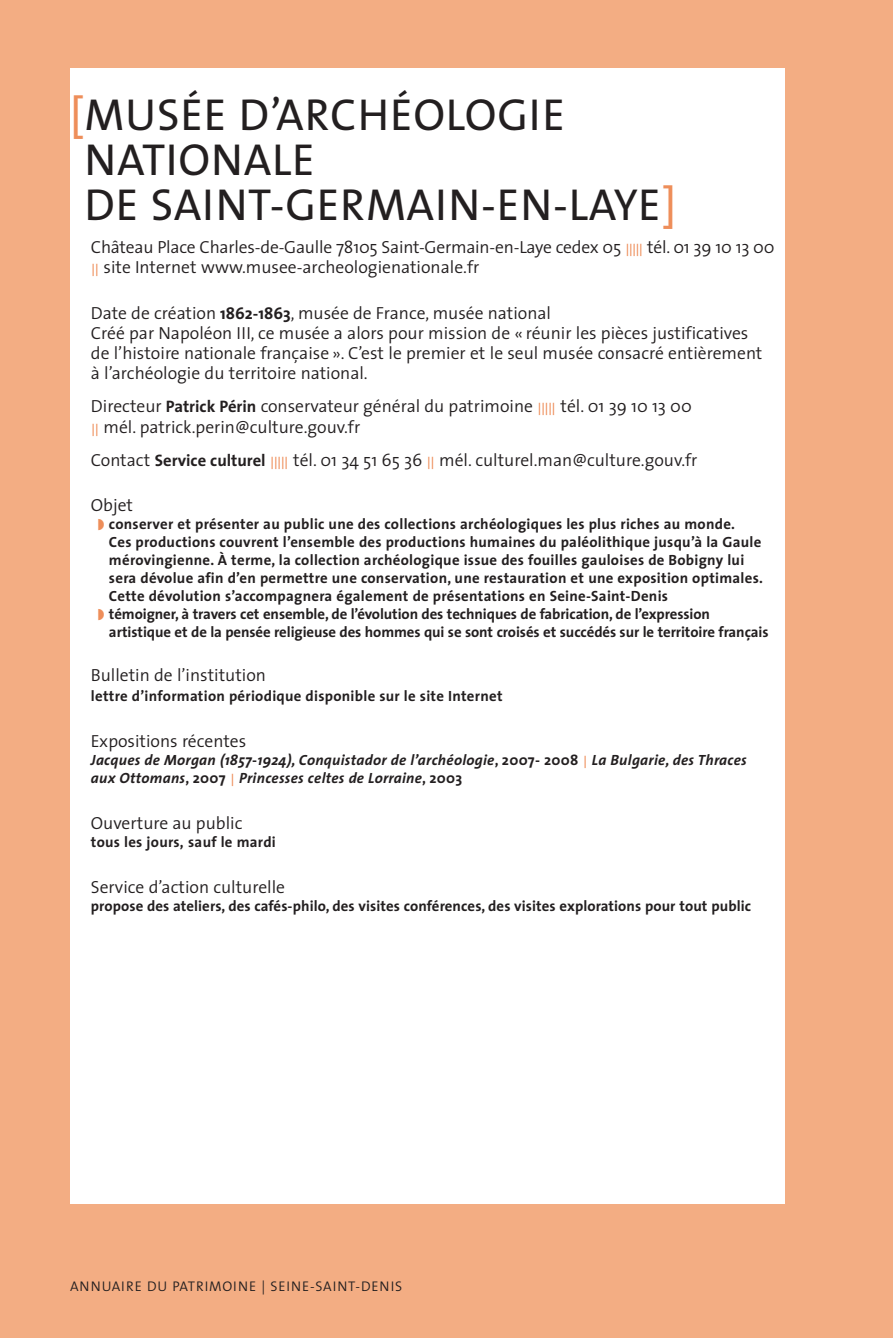
<style>
.page{position:relative;width:893px;height:1338px;background:#f3ad83}
.page>*{position:absolute;margin:0;border:0;box-sizing:border-box;transform-origin:0 0}
.t1{font:45px/45px "The Sans";letter-spacing:.02em;color:#231f20}
.t2{font:300 17.55px/20.2px "The Sans";color:#231f20}
.t3{font:700 14.85px/18px "The Sans";letter-spacing:.02em;color:#231f20}
.t4{font:italic 700 14.85px/18px "The Sans";letter-spacing:.02em;color:#231f20}
.t5{font:300 13.95px "The Sans";letter-spacing:.06em;color:#231f20}
.s1{color:#ee8e5a}
.s2{font-size:12.38px;color:#ee8e5a}
.s3{font-weight:700;font-size:16.65px}
.s4{font-style:normal}
.s5{font-weight:300;font-style:normal;font-size:12.38px;color:#ee8e5a}
</style>
<div class="page">
<div style="left:70px;top:68px;width:714px;height:1136px;background:#fff"></div>
<h1 class="t1" style="left:85px;top:92px;width:593px;text-indent:-14px"><span class="s1">[</span>MUSÉE D’ARCHÉOLOGIE<br>NATIONALE<br>DE SAINT-GERMAIN-EN-LAYE<span class="s1">]</span></h1>
<p class="t2" style="left:91px;top:238px;width:685px">Château Place Charles-de-Gaulle 78105 Saint-Germain-en-Laye cedex 05 <span class="s2">|||||</span> tél. 01 39 10 13 00 <span class="s2">||</span> site Internet www.musee-archeologienationale.fr</p>
<p class="t2" style="left:91px;top:304px;width:673px">Date de création <span class="s3">1862-1863</span>, musée de France, musée national<br>Créé par Napoléon III, ce musée a alors pour mission de « réunir les pièces justificatives de l’histoire nationale française ». C’est le premier et le seul musée consacré entièrement à l’archéologie du territoire national.</p>
<p class="t2" style="left:91px;top:398px;width:602px">Directeur <span class="s3">Patrick Périn</span> conservateur général du patrimoine <span class="s2">|||||</span> tél. 01 39 10 13 00 <span class="s2">||</span> mél. patrick.perin@culture.gouv.fr</p>
<p class="t2" style="left:91px;top:451px;width:608px">Contact <span class="s3">Service culturel</span> <span class="s2">|||||</span> tél. 01 34 51 65 36 <span class="s2">||</span> mél. culturel.man@culture.gouv.fr</p>
<p class="t2" style="left:91px;top:497px;width:44px">Objet</p>
<p class="t3" style="left:109px;top:516px;width:661px">conserver et présenter au public une des collections archéologiques les plus riches au monde.<br>Ces productions couvrent l’ensemble des productions humaines du paléolithique jusqu’à la Gaule mérovingienne. À terme, la collection archéologique issue des fouilles gauloises de Bobigny lui sera dévolue afin d’en permettre une conservation, une restauration et une exposition optimales.<br>Cette dévolution s’accompagnera également de présentations en Seine-Saint-Denis<br>témoigner, à travers cet ensemble, de l’évolution des techniques de fabrication, de l’expression artistique et de la pensée religieuse des hommes qui se sont croisés et succédés sur le territoire français</p>
<p class="t2" style="left:91px;top:667px;width:177px">Bulletin de l’institution</p>
<p class="t3" style="left:91px;top:688px;width:413px">lettre d’information périodique disponible sur le site Internet</p>
<p class="t2" style="left:91px;top:733px;width:157px">Expositions récentes</p>
<p class="t4" style="left:91px;top:751px;width:657px">Jacques de Morgan (1857-1924), Conquistador de l’archéologie<span class="s4">, 2007- 2008</span> <span class="s5">|</span> La Bulgarie, des Thraces aux Ottomans<span class="s4">, 2007</span> <span class="s5">|</span> Princesses celtes de Lorraine<span class="s4">, 2003</span></p>
<p class="t2" style="left:91px;top:814px;width:153px">Ouverture au public</p>
<p class="t3" style="left:91px;top:833px;width:187px">tous les jours, sauf le mardi</p>
<p class="t2" style="left:91px;top:878px;width:196px">Service d’action culturelle</p>
<p class="t3" style="left:91px;top:897px;width:662px">propose des ateliers, des cafés-philo, des visites conférences, des visites explorations pour tout public</p>
<p class="t5" style="left:70px;top:1281px;width:334px">ANNUAIRE DU PATRIMOINE | SEINE-SAINT-DENIS</p>
</div>
